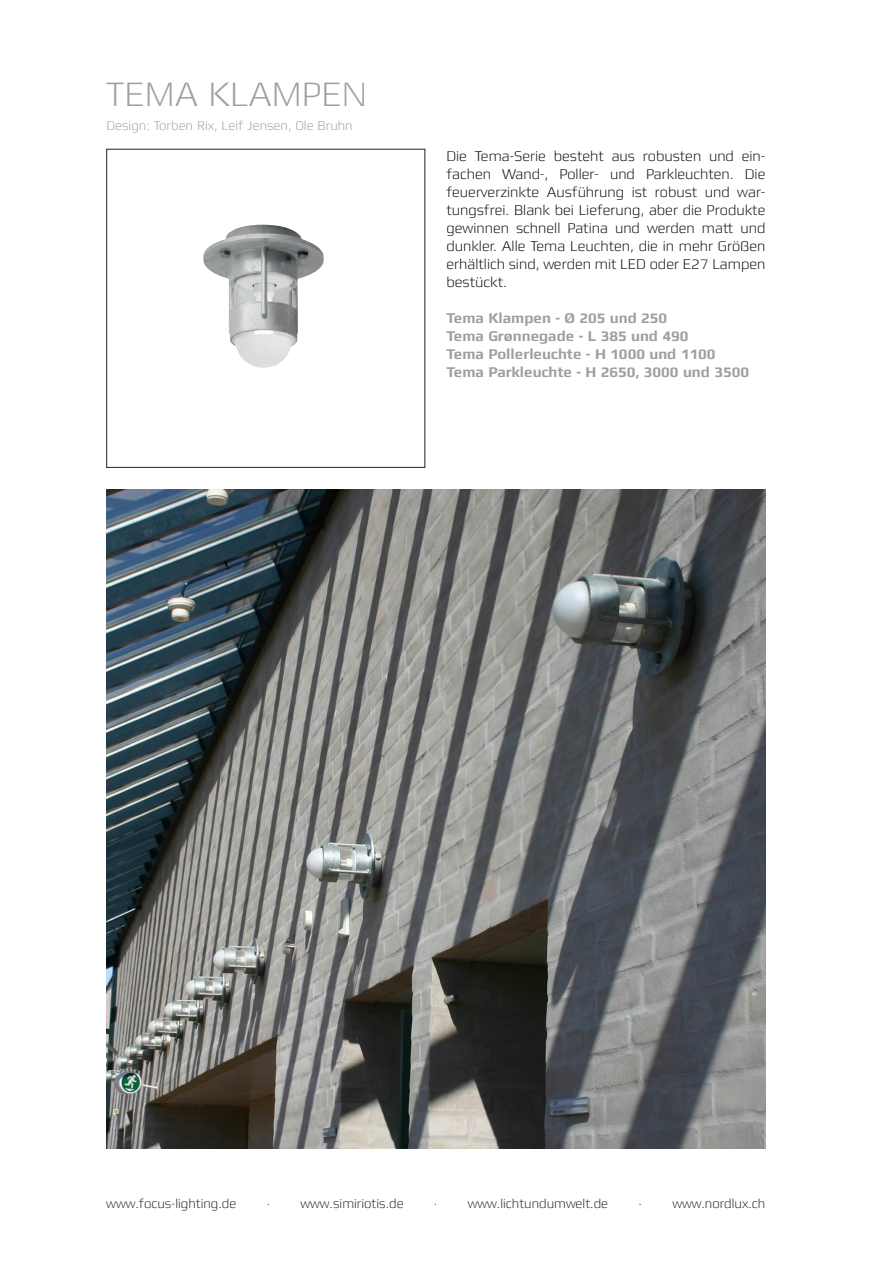
<style>
.page{position:relative;width:893px;height:1263px;background:#fff}
.page>*{position:absolute;margin:0;border:0;box-sizing:border-box;transform-origin:0 0}
.t1{font:300 36px "Mdd";color:#9d9fa2}
.t2{font:300 15px/18px "Mdd";color:#080302;text-align:justify}
.t3{font:700 15px/18px "Mdd";color:#9d9fa2}
.t4{font:300 13.5px "Mdd";color:#231f20}
.t5{font:300 13.5px "Mdd";color:#9d9fa2}
</style>
<div class="page">
<img style="left:107px;top:489px;width:659px;height:659px">
<img style="left:203px;top:225px;width:121px;height:143px">
<div style="left:106px;top:149px;width:319px;height:319px;border:1px solid #231f20"></div>
<h1 class="t1" style="left:106px;top:75px;width:262px">TEMA KLAMPEN</h1>
<p class="t5" style="left:106px;top:119px;width:248px">Design: Torben Rix, Leif Jensen, Ole Bruhn</p>
<p class="t2" style="left:446px;top:147px;width:320px">Die Tema-Serie besteht aus robusten und ein&shy;fachen Wand-, Poller- und Parkleuchten. Die feuerverzinkte Ausführung ist robust und war&shy;tungsfrei. Blank bei Lieferung, aber die Produkte gewinnen schnell Patina und werden matt und dunkler. Alle Tema Leuchten, die in mehr Größen erhältlich sind, werden mit LED oder E27 Lampen bestückt.</p>
<p class="t3" style="left:446px;top:309px;width:304px">Tema Klampen - Ø 205 und 250<br>Tema Grønnegade - L 385 und 490<br>Tema Pollerleuchte - H 1000 und 1100<br>Tema Parkleuchte - H 2650, 3000 und 3500</p>
<p class="t4" style="left:106px;top:1197px;width:132px">www.focus-lighting.de</p>
<p class="t4" style="left:267px;top:1197px;width:138px">· www.simiriotis.de</p>
<p class="t4" style="left:434px;top:1197px;width:176px">· www.lichtundumwelt.de</p>
<p class="t4" style="left:639px;top:1197px;width:128px">· www.nordlux.ch</p>
</div>
